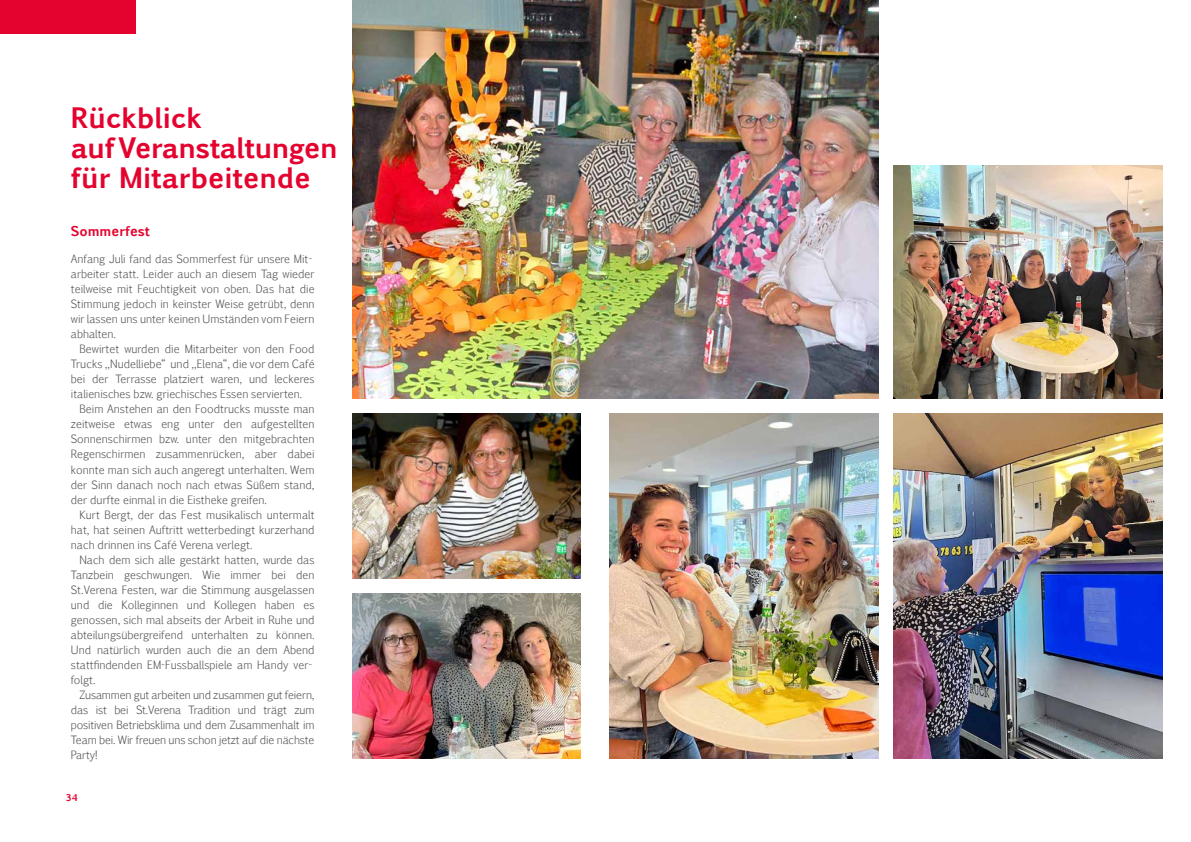
<style>
.page{position:relative;width:1191px;height:842px;background:#fff}
.page>*{position:absolute;margin:0;border:0;box-sizing:border-box;transform-origin:0 0}
.t1{font:700 27px/30px "Pigiarniq";color:#e4032e}
.t2{font:700 13px "Pigiarniq";color:#e4032e}
.t3{font:300 11px/15px "Pigiarniq";color:#575756;text-align:justify}
.t4{font:700 9px "Pigiarniq";color:#e4032e}
</style>
<div class="page">
<img style="left:352px;top:413px;width:228px;height:165px">
<img style="left:352px;top:593px;width:228px;height:165px">
<img style="left:609px;top:413px;width:269px;height:345px">
<img style="left:893px;top:413px;width:269px;height:345px">
<img style="left:893px;top:165px;width:269px;height:233px">
<img style="left:352px;top:0;width:526px;height:398px">
<div style="left:0;top:0;width:136px;height:34px;background:#e4032e"></div>
<h1 class="t1" style="left:71px;top:103px;width:268px">Rückblick<br>auf Veranstaltungen für Mitarbeitende</h1>
<p class="t2" style="left:71px;top:222px;width:81px">Sommerfest</p>
<p class="t3" style="left:71px;top:251px;width:245px;text-align:left">Anfang Juli fand das Sommerfest für unsere Mit&shy;arbeiter statt. Leider auch an diesem Tag wieder teilweise mit Feuchtigkeit von oben. Das hat die Stimmung jedoch in keinster Weise getrübt, denn wir lassen uns unter keinen Umständen vom Feiern abhalten.</p>
<p class="t3" style="left:71px;top:341px;width:245px;text-indent:9px">Bewirtet wurden die Mitarbeiter von den Food Trucks „Nudelliebe“ und „Elena“, die vor dem Café bei der Terrasse platziert waren, und leckeres italienisches bzw. griechisches Essen servierten.</p>
<p class="t3" style="left:71px;top:401px;width:245px;text-indent:9px">Beim Anstehen an den Foodtrucks musste man zeitweise etwas eng unter den aufgestellten Sonnenschirmen bzw. unter den mitgebrachten Regenschirmen zusammenrücken, aber dabei konnte man sich auch angeregt unterhalten. Wem der Sinn danach noch nach etwas Süßem stand, der durfte einmal in die Eistheke greifen.</p>
<p class="t3" style="left:71px;top:506px;width:245px;text-indent:9px">Kurt Bergt, der das Fest musikalisch untermalt hat, hat seinen Auftritt wetterbedingt kurzerhand nach drinnen ins Café Verena verlegt.</p>
<p class="t3" style="left:71px;top:552px;width:245px;text-align:left;text-indent:9px">Nach dem sich alle gestärkt hatten, wurde das Tanzbein geschwungen. Wie immer bei den St.Verena Festen, war die Stimmung ausgelassen und die Kolleginnen und Kollegen haben es genossen, sich mal abseits der Arbeit in Ruhe und abteilungsübergreifend unterhalten zu können.<br>Und natürlich wurden auch die an dem Abend stattfindenden EM-Fussballspiele am Handy ver&shy;folgt.</p>
<p class="t3" style="left:71px;top:687px;width:245px;text-indent:9px">Zusammen gut arbeiten und zusammen gut feiern, das ist bei St.Verena Tradition und trägt zum positiven Betriebsklima und dem Zusammenhalt im Team bei. Wir freuen uns schon jetzt auf die nächste Party!</p>
<p class="t4" style="left:66px;top:791px;width:13px">34</p>
</div>
